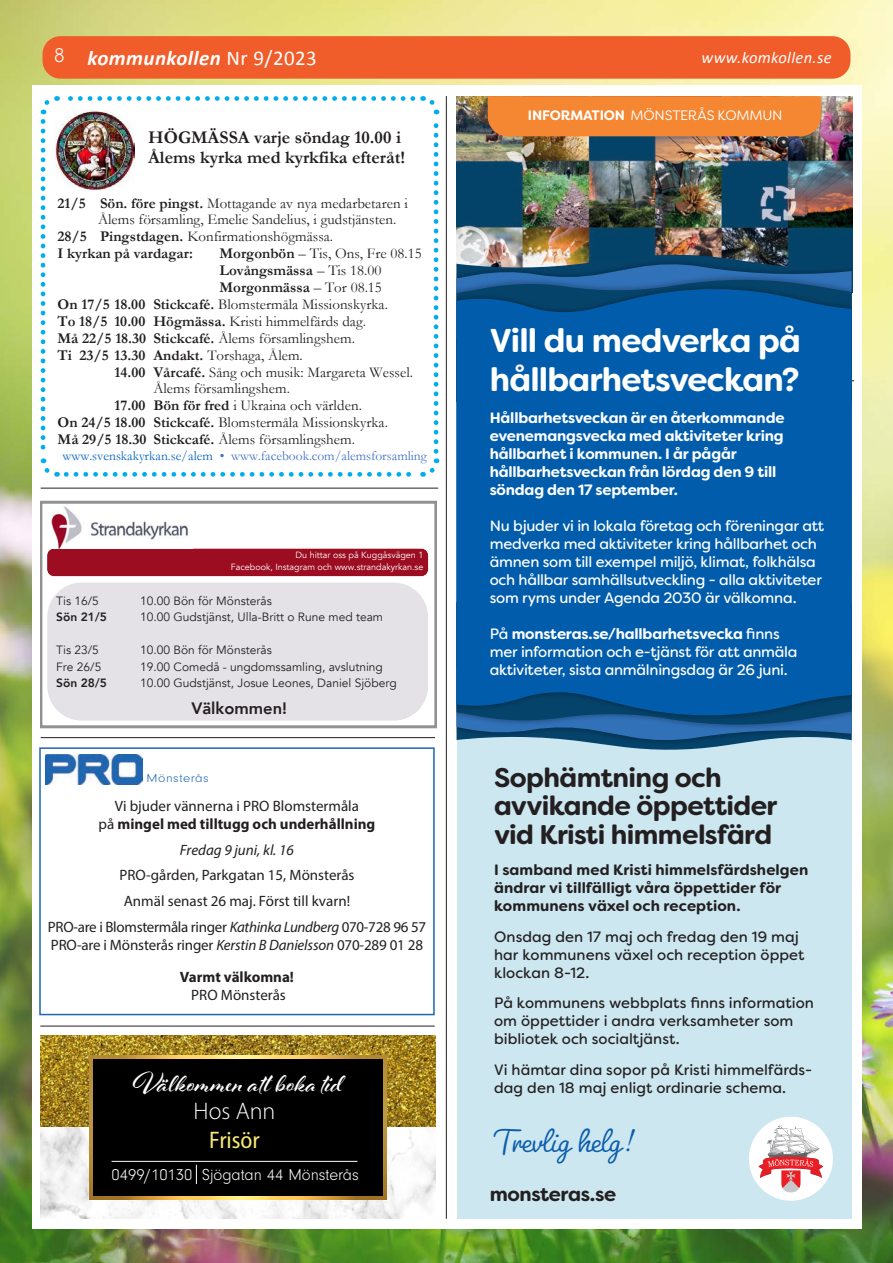
<style>
.page{position:relative;width:893px;height:1263px;background:#fff}
.page>*{position:absolute;margin:0;border:0;box-sizing:border-box;transform-origin:0 0}
.t1{font:300 36px "Pacifico";color:#0d5dab}
.t2{font:700 33px/39.6px "Filson Soft";letter-spacing:-.025em;color:#fff}
.t3{font:700 30px "Al Fresco";color:#fff}
.t4{font:700 27px/28.5px "Filson Soft";letter-spacing:-.02em;color:#231f20}
.t5{font:300 24px/28.8px "Myriad Pro";color:#fff;text-align:center}
.t6{font:italic 700 21px "Calibri";letter-spacing:.02em;color:#fff}
.t7{font:300 21px "Neuzeit Gro";color:#fff}
.t8{font:700 19.8px "Filson Soft";letter-spacing:-.02em;color:#231f20}
.t9{font:700 18px/20.2px "Garamond";color:#231f20}
.t10{font:300 16.5px "Neuzeit Gro";color:#fff}
.t11{font:italic 16.5px "Calibri";letter-spacing:.02em;color:#fff}
.t12{font:800 16.5px "Avenir";color:#231f20}
.t13{font:15px "Garamond";color:#231f20}
.t14{font:15px/18px "Filson Soft";letter-spacing:-.02em;color:#fff}
.t15{font:15px/25.5px "Myriad Pro";color:#231f20;text-align:center}
.t16{font:15px/18px "Filson Soft";letter-spacing:.005em;color:#231f20}
.t17{font:700 15px "Garamond";color:#231f20}
.t18{font:700 15px/18px "Filson Soft";letter-spacing:-.015em;color:#fff}
.t19{font:700 15px/18px "Filson Soft";letter-spacing:.005em;color:#231f20}
.t20{font:700 15px/18px "Myriad Pro";color:#231f20;text-align:center}
.t21{font:13.65px "Filson Soft";letter-spacing:-.015em;color:#fff}
.t22{font:13.5px "Garamond";color:#4472c4}
.t23{font:300 12.15px "Neuzeit Gro";letter-spacing:.04em;color:#1e66b2;scale:1.11 1}
.t24{font:12px "Avenir";color:#231f20}
.t25{font:800 12px "Avenir";color:#231f20}
.t26{font:9px/12px "Avenir";color:#fff;text-align:right}
.s1{font-weight:400;font-style:normal}
.s2{font-weight:700}
.s3{font-weight:400}
.s4{color:#0563c1}
.s5{font-style:italic}
.s6{font-weight:400;font-stretch:semi-condensed;color:#faea73}
</style>
<div class="page">
<img style="left:0;top:0;width:893px;height:1263px">
<div style="left:32px;top:86px;width:829px;height:1143px;background:#fff"></div>
<div style="left:43px;top:36px;width:807px;height:43px;background:#f15d2a;border-radius:18px"></div>
<svg style="left:41px;top:501px;width:395px;height:227px"></svg>
<div style="left:47px;top:582px;width:381px;height:139px;background:#e4e2e6"></div>
<div style="left:47px;top:548px;width:381px;height:28px;background:#9d0d21"></div>
<img style="left:46px;top:504px;width:147px;height:44px">
<svg style="left:40px;top:121px;width:18px;height:356px"></svg>
<svg style="left:66px;top:458px;width:374px;height:19px"></svg>
<svg style="left:421px;top:96px;width:18px;height:355px"></svg>
<svg style="left:40px;top:96px;width:373px;height:18px"></svg>
<div style="left:50px;top:109px;width:97px;height:89px;background:#fff"></div>
<img style="left:55px;top:111px;width:80px;height:80px">
<hr style="left:41px;top:488px;width:397px;height:1px;background:#231f20">
<hr style="left:446px;top:96px;width:1px;height:1123px;background:#231f20">
<hr style="left:41px;top:737px;width:394px;height:1px;background:#231f20">
<hr style="left:457px;top:380px;width:397px;height:1px;background:#231f20">
<div style="left:458px;top:706px;width:394px;height:513px;background:#cce7f0"></div>
<img style="left:457px;top:741px;width:298px;height:7px">
<svg style="left:457px;top:733px;width:395px;height:8px"></svg>
<img style="left:457px;top:726px;width:395px;height:7px">
<svg style="left:457px;top:723px;width:395px;height:3px"></svg>
<svg style="left:457px;top:667px;width:395px;height:52px;background:#03569a"></svg>
<img style="left:457px;top:96px;width:395px;height:157px">
<svg style="left:457px;top:253px;width:395px;height:3px"></svg>
<img style="left:457px;top:256px;width:395px;height:7px">
<svg style="left:457px;top:263px;width:395px;height:9px;background:#24577d"></svg>
<img style="left:457px;top:272px;width:395px;height:6px">
<svg style="left:457px;top:278px;width:395px;height:3px"></svg>
<div style="left:457px;top:285px;width:395px;height:382px;background:#015dac"></div>
<div style="left:488px;top:96px;width:333px;height:40px;background:#f58632"></div>
<div style="left:749px;top:1117px;width:84px;height:84px;background:#fff;border-radius:50%"></div>
<svg style="left:758px;top:1125px;width:65px;height:67px"></svg>
<div style="left:39px;top:747px;width:396px;height:268px;border:2px solid #1e66b2"></div>
<img style="left:46px;top:754px;width:97px;height:30px">
<img style="left:40px;top:1036px;width:396px;height:183px">
<img style="left:89px;top:1055px;width:298px;height:144px">
<div style="left:93px;top:1059px;width:289px;height:136px;background:#000"></div>
<hr style="left:112px;top:1161px;width:245px;height:1px;background:#fff">
<svg style="left:196px;top:1165px;width:1px;height:19px"></svg>
<hr style="left:40px;top:1026px;width:395px;height:1px;background:#231f20">
<p class="t7" style="left:54px;top:44px;width:12px">8</p>
<p class="t6" style="left:88px;top:44px;width:231px">kommunkollen <span class="s1">Nr 9/2023</span></p>
<p class="t11" style="left:702px;top:46px;width:132px">www.komkollen.se</p>
<p class="t9" style="left:148px;top:127px;width:258px">HÖGMÄSSA varje söndag 10.00 i<br>Ålems kyrka med kyrkfika efteråt!</p>
<p class="t13" style="left:58px;top:193px;width:352px"><span class="s2">21/5 Sön. före pingst.</span> Mottagande av nya medarbetaren i</p>
<p class="t13" style="left:98px;top:210px;width:300px">Ålems församling, Emelie Sandelius, i gudstjänsten.</p>
<p class="t13" style="left:58px;top:227px;width:277px"><span class="s2">28/5 Pingstdagen.</span> Konfirmationshögmässa.</p>
<p class="t17" style="left:58px;top:243px;width:137px">I kyrkan på vardagar:</p>
<p class="t13" style="left:220px;top:243px;width:204px"><span class="s2">Morgonbön</span> – Tis, Ons, Fre 08.15</p>
<p class="t17" style="left:220px;top:260px;width:163px">Lovångsmässa <span class="s3">– Tis 18.00</span></p>
<p class="t17" style="left:220px;top:277px;width:164px">Morgonmässa <span class="s3">– Tor 08.15</span></p>
<p class="t13" style="left:58px;top:294px;width:332px"><span class="s2">On 17/5 18.00 Stickcafé.</span> Blomstermåla Missionskyrka.</p>
<p class="t13" style="left:58px;top:311px;width:310px"><span class="s2">To 18/5 10.00 Högmässa.</span> Kristi himmelfärds dag.</p>
<p class="t17" style="left:58px;top:328px;width:299px">Må 22/5 18.30 Stickcafé. <span class="s3">Ålems församlingshem.</span></p>
<p class="t17" style="left:58px;top:345px;width:247px">Ti 23/5 13.30 Andakt. <span class="s3">Torshaga, Ålem.</span></p>
<p class="t13" style="left:114px;top:362px;width:300px"><span class="s2">14.00 Vårcafé.</span> Sång och musik: Margareta Wessel.</p>
<p class="t13" style="left:153px;top:378px;width:138px">Ålems församlingshem.</p>
<p class="t13" style="left:115px;top:395px;width:249px"><span class="s2">17.00 Bön för fred</span> i Ukraina och världen.</p>
<p class="t13" style="left:58px;top:412px;width:332px"><span class="s2">On 24/5 18.00 Stickcafé.</span> Blomstermåla Missionskyrka.</p>
<p class="t17" style="left:58px;top:429px;width:299px">Må 29/5 18.30 Stickcafé. <span class="s3">Ålems församlingshem.</span></p>
<p class="t22" style="left:62px;top:446px;width:366px"><span class="s4">www.svenskakyrkan.se/alem</span> • www.facebook.com/alemsforsamling</p>
<p class="t26" style="left:231px;top:549px;width:194px">Du hittar oss på Kuggåsvägen 1<br>Facebook, Instagram och www.strandakyrkan.se</p>
<p class="t24" style="left:56px;top:594px;width:44px">Tis 16/5</p>
<p class="t24" style="left:140px;top:594px;width:133px">10.00 Bön för Mönsterås</p>
<p class="t25" style="left:56px;top:608px;width:52px">Sön 21/5</p>
<p class="t24" style="left:140px;top:610px;width:244px">10.00 Gudstjänst, Ulla-Britt o Rune med team</p>
<p class="t24" style="left:56px;top:643px;width:44px">Tis 23/5</p>
<p class="t24" style="left:140px;top:643px;width:133px">10.00 Bön för Mönsterås</p>
<p class="t24" style="left:56px;top:660px;width:47px">Fre 26/5</p>
<p class="t24" style="left:140px;top:660px;width:244px">19.00 Comedå - ungdomssamling, avslutning</p>
<p class="t25" style="left:56px;top:674px;width:52px">Sön 28/5</p>
<p class="t24" style="left:140px;top:676px;width:258px">10.00 Gudstjänst, Josue Leones, Daniel Sjöberg</p>
<p class="t12" style="left:191px;top:696px;width:97px">Välkommen!</p>
<p class="t23" style="left:147px;top:772px;width:58px">Mönsterås</p>
<p class="t15" style="left:99px;top:797px;width:278px;line-height:18px">Vi bjuder vännerna i PRO Blomstermåla<br>på <span class="s2">mingel med tilltugg och underhållning</span></p>
<p class="t15" style="left:48px;top:837px;width:380px"><span class="s5">Fredag 9 juni, kl. 16<br></span>PRO-gården, Parkgatan 15, Mönsterås<br>Anmäl senast 26 maj. Först till kvarn!<br>PRO-are i Blomstermåla ringer <span class="s5">Kathinka Lundberg</span> 070-728 96 57</p>
<p class="t15" style="left:51px;top:931px;width:374px">PRO-are i Mönsterås ringer <span class="s5">Kerstin B Danielsson</span> 070-289 01 28</p>
<p class="t20" style="left:180px;top:967px;width:115px">Varmt välkomna!<br><span class="s3">PRO Mönsterås</span></p>
<p class="t3" style="left:133px;top:1063px;width:211px">Välkommen att boka tid</p>
<p class="t5" style="left:194px;top:1097px;width:83px">Hos Ann<br><span class="s6">Frisör</span></p>
<p class="t10" style="left:112px;top:1166px;width:249px">0499/10130 Sjögatan 44 Mönsterås</p>
<p class="t21" style="left:528px;top:107px;width:256px"><span class="s2">INFORMATION</span> MÖNSTERÅS KOMMUN</p>
<p class="t2" style="left:490px;top:320px;width:313px">Vill du medverka på hållbarhetsveckan?</p>
<p class="t18" style="left:490px;top:408px;width:296px">Hållbarhetsveckan är en återkommande evenemangsvecka med aktiviteter kring hållbarhet i kommunen. I år pågår hållbarhetsveckan från lördag den 9 till söndag den 17 september.</p>
<p class="t14" style="left:490px;top:516px;width:336px">Nu bjuder vi in lokala företag och föreningar att medverka med aktiviteter kring hållbarhet och ämnen som till exempel miljö, klimat, folkhälsa och hållbar samhällsutveckling - alla aktiviteter som ryms under Agenda 2030 är välkomna.</p>
<p class="t14" style="left:490px;top:624px;width:309px">På <span class="s2">monsteras.se/hallbarhetsvecka</span> finns mer information och e-tjänst för att anmäla aktiviteter, sista anmälningsdag är 26 juni.</p>
<p class="t4" style="left:494px;top:763px;width:285px">Sophämtning och avvikande öppettider vid Kristi himmelsfärd</p>
<p class="t19" style="left:494px;top:861px;width:316px">I samband med Kristi himmelsfärdshelgen ändrar vi tillfälligt våra öppettider för kommunens växel och reception.</p>
<p class="t16" style="left:494px;top:927px;width:312px">Onsdag den 17 maj och fredag den 19 maj har kommunens växel och reception öppet klockan 8-12.</p>
<p class="t16" style="left:494px;top:994px;width:321px">På kommunens webbplats finns information om öppettider i andra verksamheter som bibliotek och socialtjänst.</p>
<p class="t16" style="left:494px;top:1061px;width:319px">Vi hämtar dina sopor på Kristi himmelfärds&shy;dag den 18 maj enligt ordinarie schema.</p>
<p class="t1" style="left:494px;top:1118px;width:141px">Trevlig helg!</p>
<p class="t8" style="left:490px;top:1181px;width:128px">monsteras.se</p>
</div>
